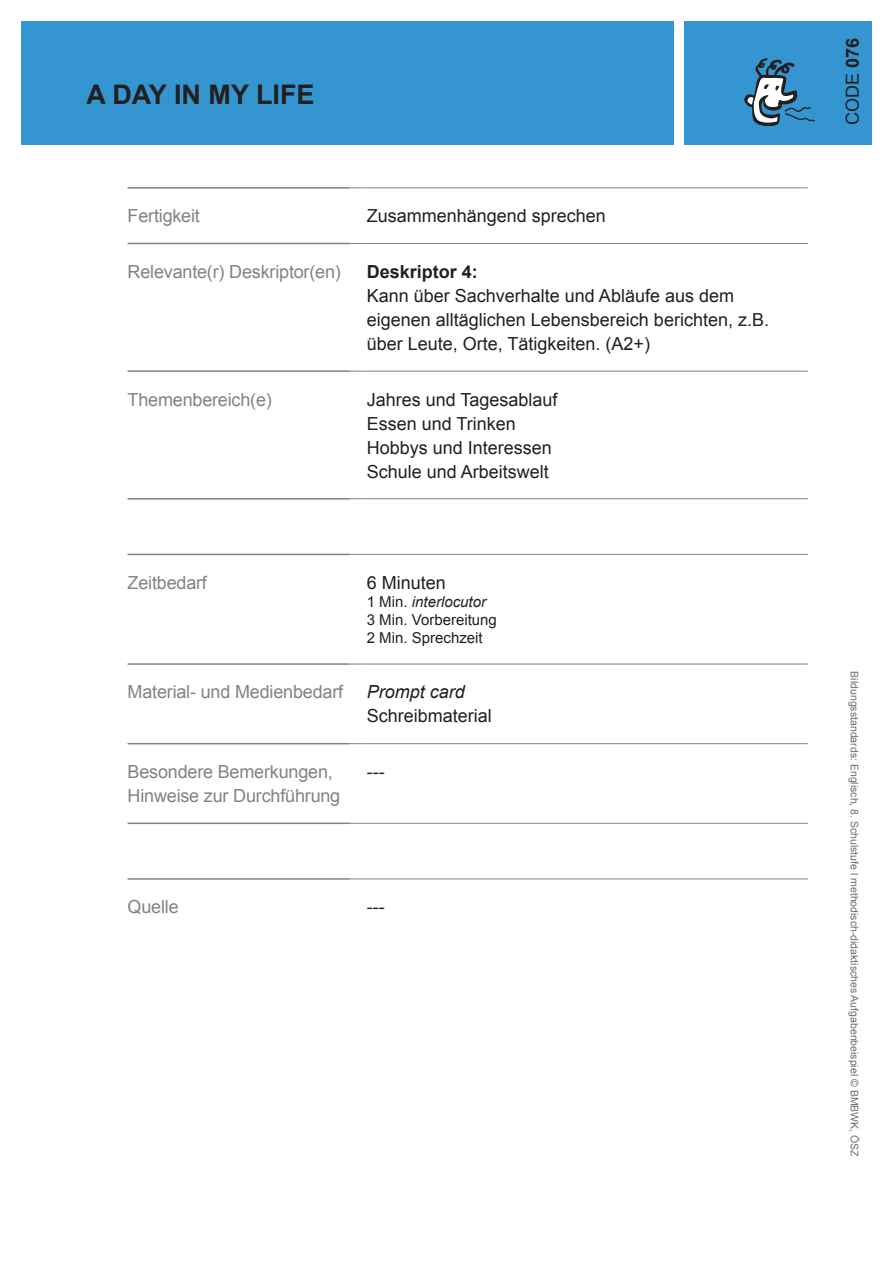
<style>
.page{position:relative;width:893px;height:1263px;background:#fff}
.page>*{position:absolute;margin:0;border:0;box-sizing:border-box;transform-origin:0 0}
.t1{font:700 27px "Arial";color:#231f20}
.t2{font:18px/24px "Arial";color:#231f20}
.t3{font:18px/24px "Arial";letter-spacing:-.01em;color:#808285}
.t4{font:700 18px "Arial";color:#231f20}
.t5{font:italic 18px "Arial";color:#231f20}
.t6{font:15px/18px "Arial";color:#231f20}
.t7{font:10.5px "Arial";color:#6c6d70}
.s1{font-style:italic}
.s2{font-weight:700}
</style>
<div class="page">
<div style="left:685px;top:21px;width:187px;height:124px;background:#3495d1"></div>
<div style="left:21px;top:21px;width:652px;height:124px;background:#3495d1"></div>
<svg style="left:744px;top:58px;width:71px;height:68px"></svg>
<hr style="left:128px;top:187px;width:222px;height:2px;background:#808285">
<hr style="left:128px;top:243px;width:222px;height:1px;background:#808285">
<hr style="left:128px;top:370px;width:222px;height:2px;background:#808285">
<hr style="left:128px;top:498px;width:222px;height:1px;background:#808285">
<hr style="left:128px;top:554px;width:222px;height:1px;background:#808285">
<hr style="left:128px;top:663px;width:222px;height:2px;background:#808285">
<hr style="left:128px;top:743px;width:222px;height:1px;background:#808285">
<hr style="left:128px;top:822px;width:222px;height:2px;background:#808285">
<hr style="left:128px;top:878px;width:222px;height:2px;background:#808285">
<svg style="left:350px;top:188px;width:17px;height:1px"></svg>
<hr style="left:367px;top:188px;width:441px;height:1px;background:#808285">
<svg style="left:350px;top:243px;width:17px;height:1px"></svg>
<hr style="left:367px;top:243px;width:441px;height:1px;background:#808285">
<svg style="left:350px;top:371px;width:17px;height:1px"></svg>
<hr style="left:367px;top:371px;width:441px;height:1px;background:#808285">
<svg style="left:350px;top:498px;width:17px;height:1px"></svg>
<hr style="left:367px;top:498px;width:441px;height:1px;background:#808285">
<svg style="left:350px;top:554px;width:17px;height:1px"></svg>
<hr style="left:367px;top:554px;width:441px;height:1px;background:#808285">
<svg style="left:350px;top:664px;width:17px;height:1px"></svg>
<hr style="left:367px;top:664px;width:441px;height:1px;background:#808285">
<svg style="left:350px;top:743px;width:17px;height:1px"></svg>
<hr style="left:367px;top:743px;width:441px;height:1px;background:#808285">
<svg style="left:350px;top:823px;width:17px;height:1px"></svg>
<hr style="left:367px;top:823px;width:441px;height:1px;background:#808285">
<svg style="left:350px;top:879px;width:17px;height:1px"></svg>
<hr style="left:367px;top:879px;width:441px;height:1px;background:#808285">
<h1 class="t1" style="left:86px;top:76px;width:230px">A DAY IN MY LIFE</h1>
<p class="t3" style="left:128px;top:204px;width:74px">Fertigkeit</p>
<p class="t2" style="left:367px;top:204px;width:241px">Zusammenhängend sprechen</p>
<p class="t3" style="left:128px;top:260px;width:215px">Relevante(r) Deskriptor(en)</p>
<p class="t4" style="left:367px;top:260px;width:113px">Deskriptor 4:</p>
<p class="t2" style="left:367px;top:284px;width:404px">Kann über Sachverhalte und Abläufe aus dem eigenen alltäglichen Lebensbereich berichten, z.B. über Leute, Orte, Tätigkeiten. (A2+)</p>
<p class="t3" style="left:128px;top:387px;width:146px">Themenbereich(e)</p>
<p class="t2" style="left:367px;top:387px;width:192px">Jahres und Tagesablauf<br>Essen und Trinken<br>Hobbys und Interessen<br>Schule und Arbeitswelt</p>
<p class="t3" style="left:128px;top:571px;width:81px">Zeitbedarf</p>
<p class="t2" style="left:367px;top:571px;width:81px">6 Minuten</p>
<p class="t6" style="left:367px;top:593px;width:132px">1 Min. <span class="s1">interlocutor<br></span>3 Min. Vorbereitung<br>2 Min. Sprechzeit</p>
<p class="t3" style="left:128px;top:680px;width:217px">Material- und Medienbedarf</p>
<p class="t5" style="left:367px;top:680px;width:100px">Prompt card</p>
<p class="t2" style="left:367px;top:704px;width:127px">Schreibmaterial</p>
<p class="t3" style="left:128px;top:760px;width:214px">Besondere Bemerkungen,<br>Hinweise zur Durchführung</p>
<p class="t2" style="left:367px;top:760px;width:19px">---</p>
<p class="t3" style="left:128px;top:895px;width:53px">Quelle</p>
<p class="t2" style="left:367px;top:895px;width:19px">---</p>
<p class="t2" style="left:841px;top:125px;width:89px;rotate:-90deg">CODE <span class="s2">076</span></p>
<p class="t7" style="left:861px;top:671px;width:487px;rotate:90deg">Bildungsstandards: Englisch, 8. Schulstufe l methodisch-didaktisches Aufgabenbeispiel © BMBWK, ÖSZ</p>
</div>
